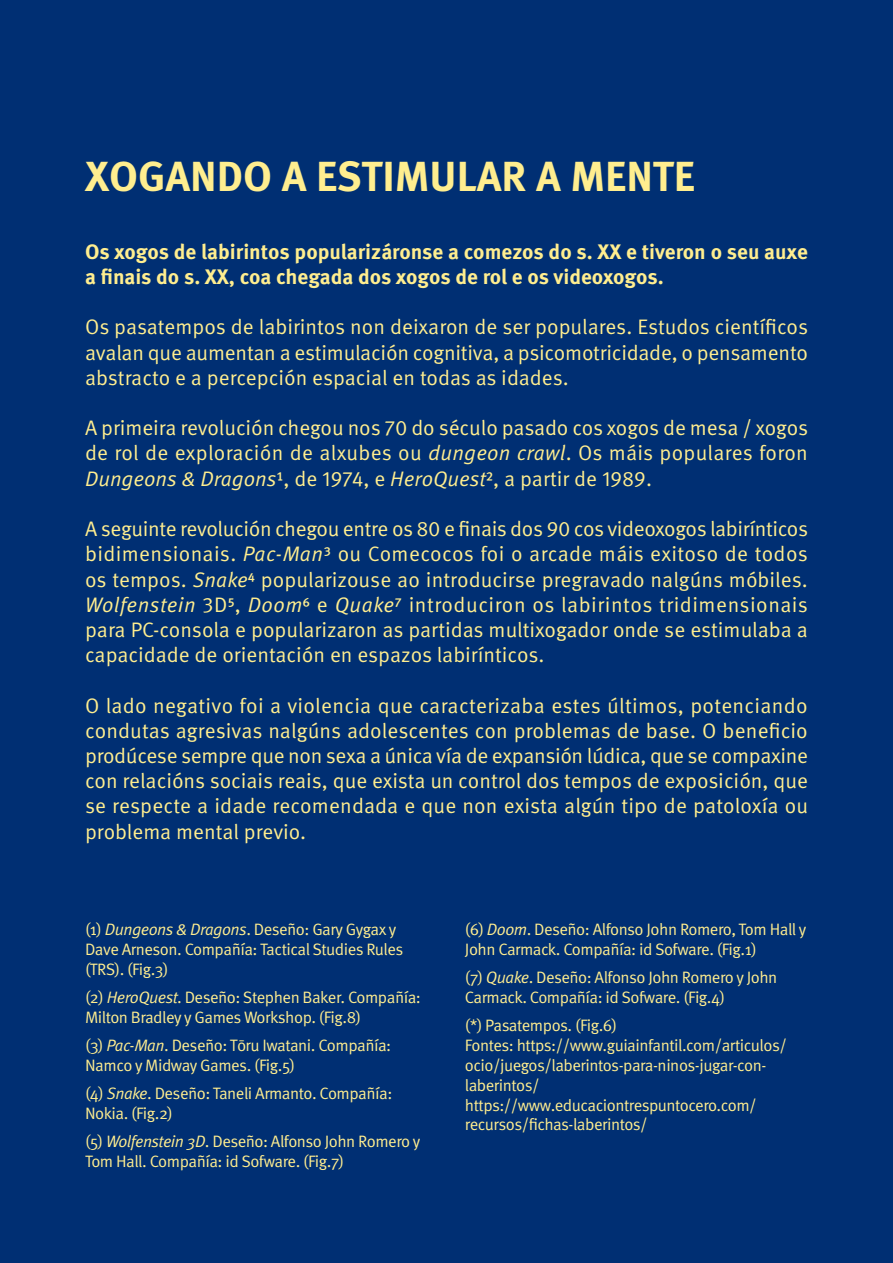
<style>
.page{position:relative;width:893px;height:1263px;background:#002f73}
.page>*{position:absolute;margin:0;border:0;box-sizing:border-box;transform-origin:0 0}
.TÍTULO_TEXTO{font:700 42px "Meta Pro";color:#ffee8f}
.TEXTO_CORRIDO{font:21px/25.2px "Meta Pro";color:#ffee8f;text-align:justify}
.TEXTO_CORRIDO-2{font:700 21px/25.2px "Meta Pro";color:#ffee8f}
.TÍTULO_TEXTO1{font:16.5px/19.8px "Meta Pro";letter-spacing:-.03em;color:#ffee8f}
.s1{font-style:italic}
</style>
<div class="page">
<p class="TÍTULO_TEXTO" style="left:85px;top:150px;width:612px">XOGANDO A ESTIMULAR A MENTE</p>
<p class="TEXTO_CORRIDO-2" style="left:85px;top:240px;width:724px">Os xogos de labirintos popularizáronse a comezos do s. XX e tiveron o seu auxe a finais do s. XX, coa chegada dos xogos de rol e os videoxogos.</p>
<p class="TEXTO_CORRIDO" style="left:85px;top:315px;width:725px">Os pasatempos de labirintos non deixaron de ser populares. Estudos científicos avalan que aumentan a estimulación cognitiva, a psicomotricidade, o pensamento abstracto e a percepción espacial en todas as idades.</p>
<p class="TEXTO_CORRIDO" style="left:85px;top:416px;width:725px">A primeira revolución chegou nos 70 do século pasado cos xogos de mesa / xogos de rol de exploración de alxubes ou <span class="s1">dungeon crawl</span>. Os máis populares foron <span class="s1">Dungeons &amp; Dragons</span>¹, de 1974, e <span class="s1">HeroQuest</span>², a partir de 1989.</p>
<p class="TEXTO_CORRIDO" style="left:85px;top:517px;width:725px">A seguinte revolución chegou entre os 80 e finais dos 90 cos videoxogos labirínticos bidimensionais. <span class="s1">Pac-Man</span>³ ou Comecocos foi o arcade máis exitoso de todos os tempos. <span class="s1">Snake</span>⁴ popularizouse ao introducirse pregravado nalgúns móbiles.<br><span class="s1">Wolfenstein</span> 3D⁵, <span class="s1">Doom</span>⁶ e <span class="s1">Quake</span>⁷ introduciron os labirintos tridimensionais para PC-consola e popularizaron as partidas multixogador onde se estimulaba a capacidade de orientación en espazos labirínticos.</p>
<p class="TEXTO_CORRIDO" style="left:85px;top:693px;width:725px">O lado negativo foi a violencia que caracterizaba estes últimos, potenciando condutas agresivas nalgúns adolescentes con problemas de base. O beneficio prodúcese sempre que non sexa a única vía de expansión lúdica, que se compaxine con relacións sociais reais, que exista un control dos tempos de exposición, que se respecte a idade recomendada e que non exista algún tipo de patoloxía ou problema mental previo.</p>
<p class="TÍTULO_TEXTO1" style="left:85px;top:920px;width:320px">(1) <span class="s1">Dungeons &amp; Dragons</span>. Deseño: Gary Gygax y<br>Dave Arneson. Compañía: Tactical Studies Rules (TRS). (Fig.3)</p>
<p class="TÍTULO_TEXTO1" style="left:85px;top:988px;width:337px">(2) <span class="s1">HeroQuest</span>. Deseño: Stephen Baker. Compañía:<br>Milton Bradley y Games Workshop. (Fig.8)</p>
<p class="TÍTULO_TEXTO1" style="left:85px;top:1036px;width:308px">(3) <span class="s1">Pac-Man</span>. Deseño: Tōru Iwatani. Compañía:<br>Namco y Midway Games. (Fig.5)</p>
<p class="TÍTULO_TEXTO1" style="left:85px;top:1084px;width:309px">(4) <span class="s1">Snake</span>. Deseño: Taneli Armanto. Compañía:<br>Nokia. (Fig.2)</p>
<p class="TÍTULO_TEXTO1" style="left:85px;top:1132px;width:337px">(5) <span class="s1">Wolfenstein 3D</span>. Deseño: Alfonso John Romero y<br>Tom Hall. Compañía: id Sofware. (Fig.7)</p>
<p class="TÍTULO_TEXTO1" style="left:465px;top:920px;width:343px">(6) <span class="s1">Doom</span>. Deseño: Alfonso John Romero, Tom Hall y<br>John Carmack. Compañía: id Sofware. (Fig.1)</p>
<p class="TÍTULO_TEXTO1" style="left:465px;top:968px;width:314px">(7) <span class="s1">Quake</span>. Deseño: Alfonso John Romero y John<br>Carmack. Compañía: id Sofware. (Fig.4)</p>
<p class="TÍTULO_TEXTO1" style="left:465px;top:1016px;width:324px">(*) Pasatempos. (Fig.6)<br>Fontes: https://www.guiainfantil.com/articulos/ ocio/juegos/laberintos-para-ninos-jugar-con&shy;laberintos/ https://www.educaciontrespuntocero.com/ recursos/fichas-laberintos/</p>
</div>
